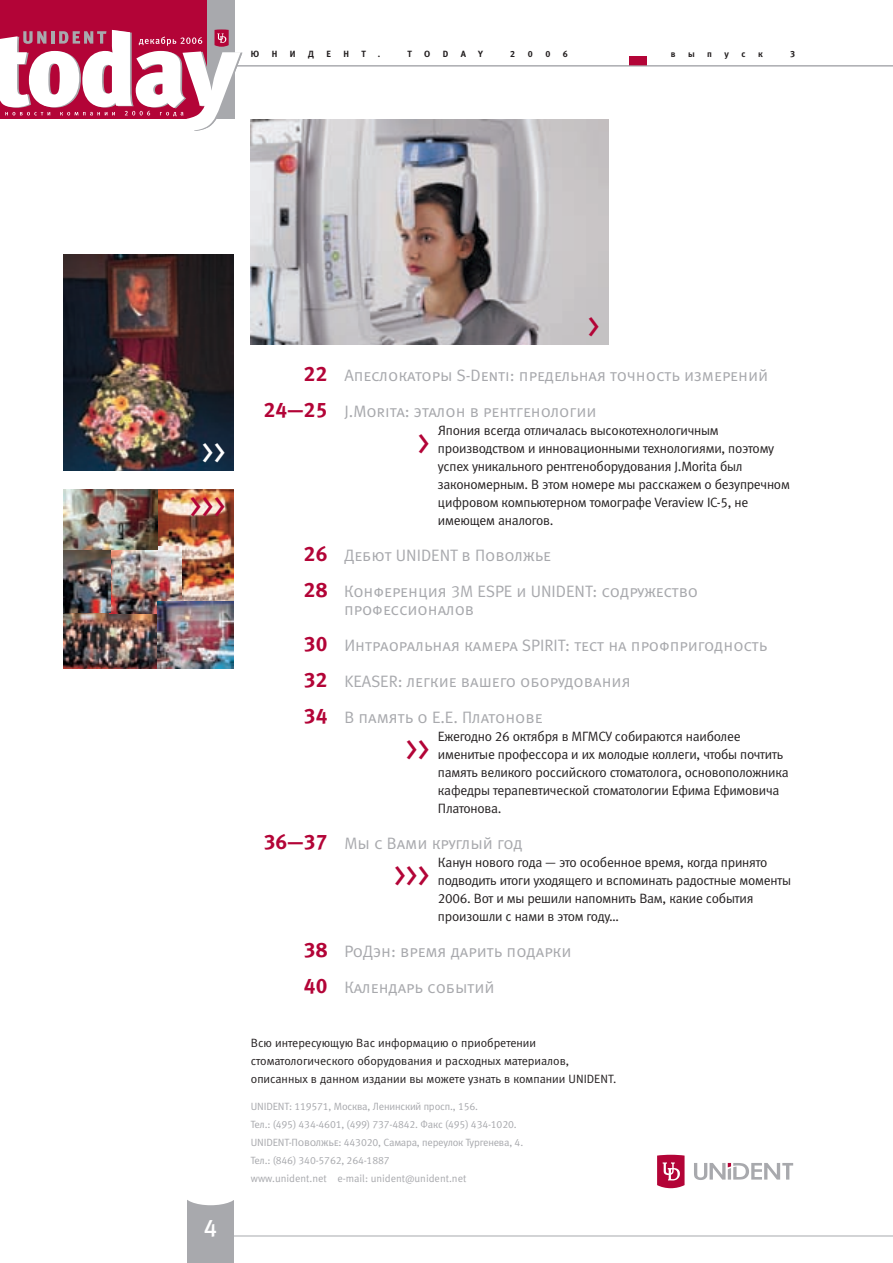
<style>
.page{position:relative;width:893px;height:1263px;background:#fff}
.page>*{position:absolute;margin:0;border:0;box-sizing:border-box;transform-origin:0 0}
.t1{font:37.5px "Meta Normal LFC";color:#b30437}
.t2{font:37.5px "Meta Normal LFC";color:#fff}
.t3{font:24px "Meta Medium LFC";color:#fff}
.t4{font:16.5px/36px "Meta Normal Caps LFC";color:#a8a9ad}
.t5{font:13.5px/18px "Meta Normal LFC";letter-spacing:-.015em;color:#231f20}
.t6{font:12px/18px "Meta Normal LFC";color:#231f20}
.t7{font:10.5px/18px "Meta Normal LFC";letter-spacing:-.015em;color:#a8a9ad}
.t8{font:9px "Meta Bold LFC";color:#231f20}
.s1{font-family:"Meta Bold LFC";font-size:21px;color:#b30437}
.s2{font-family:"Meta Normal Caps LFC"}
</style>
<div class="page">
<hr style="left:234px;top:1235px;width:659px;height:1px;background:#a8a9ad">
<div style="left:187px;top:1191px;width:47px;height:72px;background:#a8a9ad"></div>
<div style="left:184px;top:1184px;width:53px;height:21px;background:#fff;border-radius:50%"></div>
<img style="left:64px;top:255px;width:170px;height:216px">
<img style="left:251px;top:120px;width:357px;height:225px">
<img style="left:157px;top:489px;width:77px;height:112px">
<img style="left:64px;top:612px;width:93px;height:57px">
<div style="left:629px;top:57px;width:17px;height:9px;background:#b30437"></div>
<hr style="left:0;top:65px;width:893px;height:1px;background:#a8a9ad">
<div style="left:0;top:0;width:235px;height:119px;background:#b30437"></div>
<div style="left:208px;top:0;width:27px;height:119px;background:#a8a9ad"></div>
<svg style="left:0;top:29px;width:242px;height:102px"></svg>
<img style="left:109px;top:546px;width:73px;height:68px">
<img style="left:64px;top:549px;width:47px;height:63px">
<img style="left:157px;top:601px;width:77px;height:67px">
<img style="left:64px;top:489px;width:93px;height:60px">
<svg style="left:694px;top:1163px;width:99px;height:17px"></svg>
<svg style="left:657px;top:1155px;width:28px;height:33px"></svg>
<p class="t8" style="left:251px;top:51px;width:10px">Ю</p>
<p class="t8" style="left:272px;top:51px;width:7px">Н</p>
<p class="t8" style="left:290px;top:51px;width:7px">И</p>
<p class="t8" style="left:308px;top:51px;width:7px">Д</p>
<p class="t8" style="left:327px;top:51px;width:6px">Е</p>
<p class="t8" style="left:344px;top:51px;width:7px">Н</p>
<p class="t8" style="left:362px;top:51px;width:6px">Т</p>
<p class="t8" style="left:378px;top:51px;width:4px">.</p>
<p class="t8" style="left:407px;top:51px;width:6px">T</p>
<p class="t8" style="left:424px;top:51px;width:8px">O</p>
<p class="t8" style="left:443px;top:51px;width:7px">D</p>
<p class="t8" style="left:461px;top:51px;width:7px">A</p>
<p class="t8" style="left:478px;top:51px;width:6px">Y</p>
<p class="t8" style="left:510px;top:51px;width:7px">2</p>
<p class="t8" style="left:528px;top:51px;width:7px">0</p>
<p class="t8" style="left:545px;top:51px;width:7px">0</p>
<p class="t8" style="left:563px;top:51px;width:7px">6</p>
<p class="t8" style="left:671px;top:51px;width:6px">в</p>
<p class="t8" style="left:688px;top:51px;width:8px">ы</p>
<p class="t8" style="left:707px;top:51px;width:6px">п</p>
<p class="t8" style="left:725px;top:51px;width:6px">у</p>
<p class="t8" style="left:741px;top:51px;width:6px">с</p>
<p class="t8" style="left:758px;top:51px;width:6px">к</p>
<p class="t8" style="left:790px;top:51px;width:7px">3</p>
<h1 class="t2" style="left:201px;top:438px;width:25px">&gt;&gt;</h1>
<h1 class="t1" style="left:190px;top:492px;width:37px">&gt;&gt;&gt;</h1>
<h2 class="t3" style="left:204px;top:1219px;width:15px">4</h2>
<h1 class="t1" style="left:588px;top:312px;width:13px">&gt;</h1>
<p class="t4" style="left:264px;top:359px;width:506px;text-indent:40px"><span class="s1">22</span> Апеслокаторы S-Denti: предельная точность измерений<br><span class="s1">24—25</span> J.Morita: эталон в рентгенологии</p>
<p class="t5" style="left:438px;top:422px;width:353px">Япония всегда отличалась высокотехнологичным производством и инновационными технологиями, поэтому успех уникального рентгеноборудования J.Morita был закономерным. В этом номере мы расскажем о безупречном цифровом компьютерном томографе Veraview IC-5, не имеющем аналогов.</p>
<p class="t4" style="left:304px;top:539px;width:396px"><span class="s1">26</span> Дебют UNIDENT в Поволжье<br><span class="s1">28</span> Конференция 3М ESPE и UNIDENT: содружество</p>
<p class="t4" style="left:304px;top:593px;width:465px;text-indent:40px">профессионалов<br><span class="s1">30</span> Интраоральная камера SPIRIT: тест на профпригодность <span class="s1">32</span> KEASER: легкие вашего оборудования<br><span class="s1">34</span> В память о Е.Е. Платонове</p>
<p class="t5" style="left:438px;top:728px;width:352px">Ежегодно 26 октября в МГМСУ собираются наиболее именитые профессора и их молодые коллеги, чтобы почтить память великого российского стоматолога, основоположника кафедры терапевтической стоматологии Ефима Ефимовича Платонова.</p>
<p class="t4" style="left:264px;top:827px;width:261px"><span class="s1">36—37</span> Мы с Вами круглый год</p>
<p class="t5" style="left:438px;top:854px;width:355px">Канун нового года — это особенное время, когда принято подводить итоги уходящего и вспоминать радостные моменты 2006. Вот и мы решили напомнить Вам, какие события произошли с нами в этом году…</p>
<p class="t4" style="left:304px;top:935px;width:269px"><span class="s1">38</span> РоДэн: время дарить подарки<br><span class="s1">40</span> Календарь событий</p>
<h1 class="t1" style="left:418px;top:429px;width:13px">&gt;</h1>
<h1 class="t1" style="left:406px;top:735px;width:25px">&gt;&gt;</h1>
<h1 class="t1" style="left:394px;top:861px;width:37px">&gt;&gt;&gt;</h1>
<p class="t6" style="left:251px;top:1035px;width:367px">Всю интересующую Вас информацию о приобретении стоматологического оборудования и расходных материалов, описанных в данном издании вы можете узнать в компании UNIDENT.</p>
<p class="t7" style="left:251px;top:1098px;width:274px">UNIDENT: 119571, Москва, Ленинский просп., 156.<br>Тел.: (495) 434-4601, (499) 737-4842. Факс (495) 434-1020.<br><span class="s2">UNIDENT-Поволжье:</span> 443020, Самара, переулок Тургенева, 4.<br>Тел.: (846) 340-5762, 264-1887<br>www.unident.net e-mail: unident@unident.net</p>
</div>
